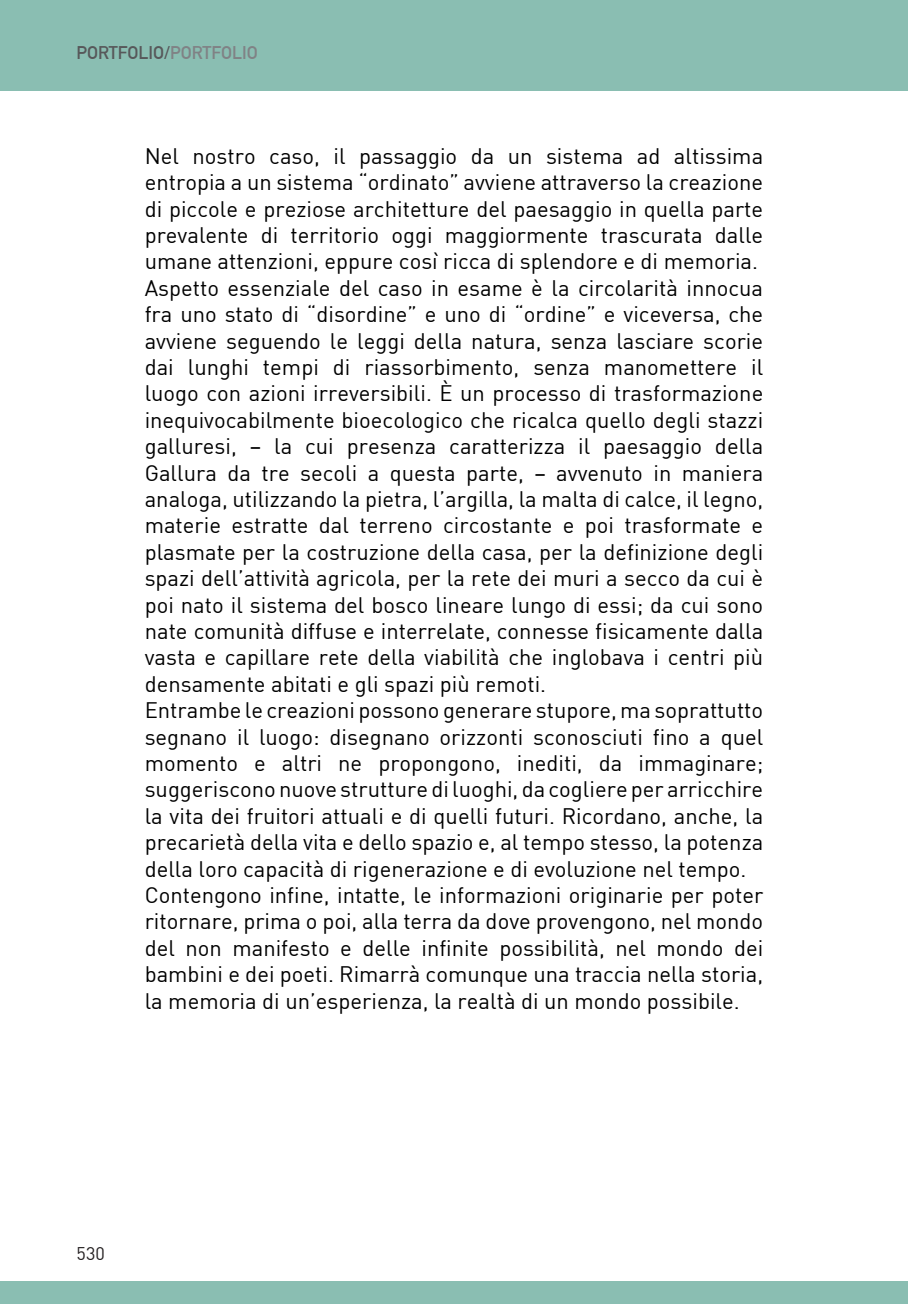
<style>
.page{position:relative;width:908px;height:1304px;background:#fff}
.page>*{position:absolute;margin:0;border:0;box-sizing:border-box;transform-origin:0 0}
.t1{font:22px/26.4px "DIN";color:#000;text-align:justify}
.t2{font:700 18px "DIN Alternate";color:#57585a}
.t3{font:18px "DIN";color:#231f20}
.s1{color:#808285}
</style>
<div class="page">
<div style="left:0;top:0;width:907px;height:90px;background:#8abeb2"></div>
<div style="left:0;top:1281px;width:907px;height:23px;background:#8abeb2"></div>
<p class="t2" style="left:77px;top:39px;width:183px">PORTFOLIO/<span class="s1">PORTFOLIO</span></p>
<p class="t1" style="left:145px;top:142px;width:619px">Nel nostro caso, il passaggio da un sistema ad altissima entropia a un sistema “ordinato” avviene attraverso la creazione di piccole e preziose architetture del paesaggio in quella parte prevalente di territorio oggi maggiormente trascurata dalle umane attenzioni, eppure così ricca di splendore e di memoria.</p>
<p class="t1" style="left:145px;top:274px;width:620px">Aspetto essenziale del caso in esame è la circolarità innocua fra uno stato di “disordine” e uno di “ordine” e viceversa, che avviene seguendo le leggi della natura, senza lasciare scorie dai lunghi tempi di riassorbimento, senza manomettere il luogo con azioni irreversibili. È un processo di trasformazione inequivocabilmente bioecologico che ricalca quello degli stazzi galluresi, – la cui presenza caratterizza il paesaggio della Gallura da tre secoli a questa parte, – avvenuto in maniera analoga, utilizzando la pietra, l’argilla, la malta di calce, il legno, materie estratte dal terreno circostante e poi trasformate e plasmate per la costruzione della casa, per la definizione degli spazi dell’attività agricola, per la rete dei muri a secco da cui è poi nato il sistema del bosco lineare lungo di essi; da cui sono nate comunità diffuse e interrelate, connesse fisicamente dalla vasta e capillare rete della viabilità che inglobava i centri più densamente abitati e gli spazi più remoti.</p>
<p class="t1" style="left:145px;top:697px;width:620px">Entrambe le creazioni possono generare stupore, ma soprattutto segnano il luogo: disegnano orizzonti sconosciuti fino a quel momento e altri ne propongono, inediti, da immaginare; suggeriscono nuove strutture di luoghi, da cogliere per arricchire la vita dei fruitori attuali e di quelli futuri. Ricordano, anche, la precarietà della vita e dello spazio e, al tempo stesso, la potenza della loro capacità di rigenerazione e di evoluzione nel tempo.</p>
<p class="t1" style="left:145px;top:881px;width:620px">Contengono infine, intatte, le informazioni originarie per poter ritornare, prima o poi, alla terra da dove provengono, nel mondo del non manifesto e delle infinite possibilità, nel mondo dei bambini e dei poeti. Rimarrà comunque una traccia nella storia, la memoria di un’esperienza, la realtà di un mondo possibile.</p>
<p class="t3" style="left:77px;top:1242px;width:30px">530</p>
</div>
